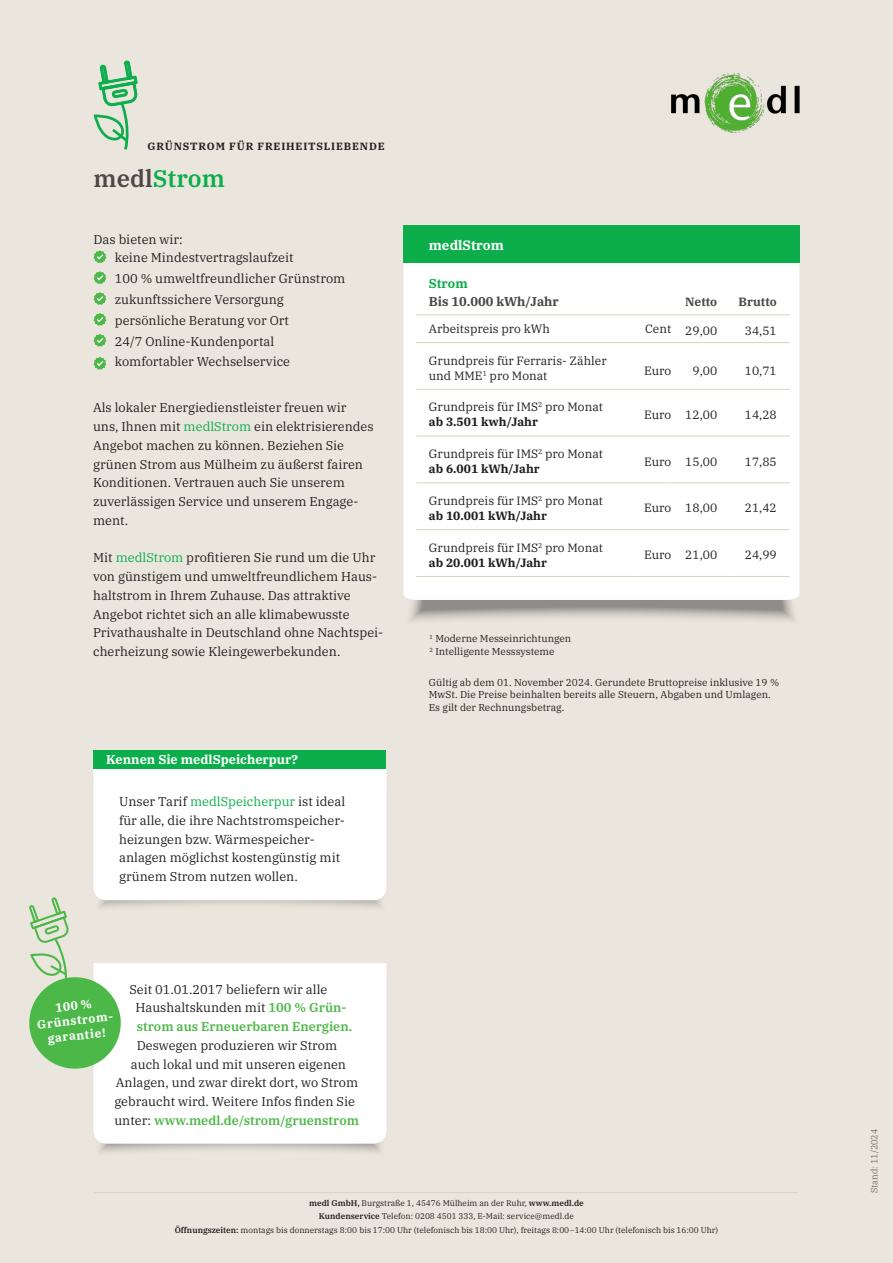
<style>
.page{position:relative;width:893px;height:1263px;background:#fff}
.page>*{position:absolute;margin:0;border:0;box-sizing:border-box;transform-origin:0 0}
.Headline_Plex{font:600 24px "IBM Plex Serif";color:#0cae4c}
.Tabelle_Farbfeld_Kopf{font:700 13.5px "IBM Plex Serif";color:#fff}
.Fließtext_Plex_8_5{font:12.75px/18.8px "IBM Plex Serif";color:#231f20}
.Fließtext_bullets{font:12.75px "IBM Plex Serif";color:#231f20}
.Fließtext_Plex_8_5-2{font:600 12.75px "IBM Plex Serif";color:#4cb848}
.Tabelle_Farbfeld_Kopf_schmal{font:700 12.75px "IBM Plex Serif";color:#fff}
.Tabellenkopf_Plex{font:700 12.75px "IBM Plex Serif";color:#4c4848}
.Tabellenkopf_Plex-2{font:700 12.75px "IBM Plex Serif";color:#0cae4c}
.Tabelle_Plex_LB{font:12px/15px "IBM Plex Serif";color:#231f20}
.Tabelle_Plex_LB-2{font:700 12px "IBM Plex Serif";color:#231f20}
.Tabelle_Plex_RB{font:12px "IBM Plex Serif";color:#231f20}
.Tabelle_Währung_RB{font:12px "IBM Plex Serif";color:#231f20}
.Störer_Plex{font:700 12px/15px "IBM Plex Serif";color:#fff;text-align:center}
.Tabellenkopf_Plex_RB{font:700 12px "IBM Plex Serif";color:#4c4848}
.Skyline_Plex{font:700 10.5px "IBM Plex Serif";letter-spacing:.08em;color:#231f20}
.Fußnote_6_7_Plex{font:10.05px/12.8px "IBM Plex Serif";color:#231f20}
.Stand_Datum{font:300 9px "IBM Plex Serif";color:#4c4848}
.t1{font:8.25px/13.5px "IBM Plex Serif";color:#231f20;text-align:center}
.s1{color:#4c4848}
.s2{color:#0cae4c}
.s3{font-weight:600;color:#4cb848}
.s4{font-weight:400;color:#231f20}
.s5{font-weight:600}
</style>
<div class="page">
<div style="left:0;top:0;width:892px;height:1263px;background:#ebe6dd"></div>
<hr style="left:94px;top:1192px;width:705px;height:1px;background:#dad2c2">
<svg style="left:410px;top:600px;width:385px;height:21px"></svg>
<div style="left:403px;top:262px;width:396px;height:338px;background:#fff"></div>
<div style="left:403px;top:225px;width:396px;height:37px;background:#0cae4c"></div>
<svg style="left:93px;top:60px;width:45px;height:90px"></svg>
<hr style="left:416px;top:315px;width:217px;height:1px;background:#dad2c2">
<hr style="left:633px;top:315px;width:38px;height:1px;background:#dad2c2">
<hr style="left:671px;top:315px;width:59px;height:1px;background:#dad2c2">
<hr style="left:730px;top:315px;width:60px;height:1px;background:#dad2c2">
<hr style="left:416px;top:342px;width:217px;height:1px;background:#dad2c2">
<hr style="left:633px;top:342px;width:38px;height:1px;background:#dad2c2">
<hr style="left:671px;top:342px;width:59px;height:1px;background:#dad2c2">
<hr style="left:730px;top:342px;width:60px;height:1px;background:#dad2c2">
<hr style="left:416px;top:389px;width:217px;height:1px;background:#dad2c2">
<hr style="left:633px;top:389px;width:38px;height:1px;background:#dad2c2">
<hr style="left:671px;top:389px;width:59px;height:1px;background:#dad2c2">
<hr style="left:730px;top:389px;width:60px;height:1px;background:#dad2c2">
<hr style="left:416px;top:436px;width:217px;height:1px;background:#dad2c2">
<hr style="left:633px;top:436px;width:38px;height:1px;background:#dad2c2">
<hr style="left:671px;top:436px;width:59px;height:1px;background:#dad2c2">
<hr style="left:730px;top:436px;width:60px;height:1px;background:#dad2c2">
<hr style="left:416px;top:482px;width:217px;height:1px;background:#dad2c2">
<hr style="left:633px;top:482px;width:38px;height:1px;background:#dad2c2">
<hr style="left:671px;top:482px;width:59px;height:1px;background:#dad2c2">
<hr style="left:730px;top:482px;width:60px;height:1px;background:#dad2c2">
<hr style="left:416px;top:529px;width:217px;height:1px;background:#dad2c2">
<hr style="left:633px;top:529px;width:38px;height:1px;background:#dad2c2">
<hr style="left:671px;top:529px;width:59px;height:1px;background:#dad2c2">
<hr style="left:730px;top:529px;width:60px;height:1px;background:#dad2c2">
<hr style="left:416px;top:576px;width:217px;height:1px;background:#dad2c2">
<hr style="left:633px;top:576px;width:38px;height:1px;background:#dad2c2">
<hr style="left:671px;top:576px;width:59px;height:1px;background:#dad2c2">
<hr style="left:730px;top:576px;width:60px;height:1px;background:#dad2c2">
<svg style="left:99px;top:1144px;width:283px;height:9px"></svg>
<div style="left:94px;top:1071px;width:292px;height:73px;background:#fff"></div>
<svg style="left:94px;top:250px;width:12px;height:13px"></svg>
<svg style="left:94px;top:271px;width:12px;height:13px"></svg>
<svg style="left:94px;top:292px;width:12px;height:13px"></svg>
<svg style="left:94px;top:313px;width:12px;height:13px"></svg>
<svg style="left:94px;top:334px;width:12px;height:13px"></svg>
<svg style="left:29px;top:769px;width:357px;height:302px"></svg>
<div style="left:94px;top:750px;width:292px;height:19px;background:#0cae4c"></div>
<svg style="left:94px;top:357px;width:12px;height:13px"></svg>
<img style="left:672px;top:73px;width:127px;height:60px">
<p class="Skyline_Plex" style="left:148px;top:138px;width:239px">GRÜNSTROM FÜR FREIHEITSLIEBENDE</p>
<p class="Headline_Plex" style="left:94px;top:160px;width:133px"><span class="s1">medl</span>Strom</p>
<p class="Fließtext_Plex_8_5" style="left:94px;top:229px;width:91px">Das bieten wir:</p>
<p class="Fließtext_bullets" style="left:115px;top:248px;width:180px">keine Mindestvertragslaufzeit</p>
<p class="Fließtext_bullets" style="left:115px;top:269px;width:232px">100 % umweltfreundlicher Grünstrom</p>
<p class="Fließtext_bullets" style="left:115px;top:289px;width:170px">zukunftssichere Versorgung</p>
<p class="Fließtext_bullets" style="left:115px;top:310px;width:176px">persönliche Beratung vor Ort</p>
<p class="Fließtext_bullets" style="left:115px;top:331px;width:161px">24/7 Online-Kundenportal</p>
<p class="Fließtext_bullets" style="left:115px;top:352px;width:177px">komfortabler Wechselservice</p>
<p class="Fließtext_Plex_8_5" style="left:93px;top:397px;width:282px">Als lokaler Energiedienstleister freuen wir uns, Ihnen mit <span class="s2">medlStrom</span> ein elektrisierendes Angebot machen zu können. Beziehen Sie grünen Strom aus Mülheim zu äußerst fairen Konditionen. Vertrauen auch Sie unserem zuverlässigen Service und unserem Engage&shy;ment.</p>
<p class="Fließtext_Plex_8_5" style="left:93px;top:547px;width:292px">Mit <span class="s2">medlStrom</span> profitieren Sie rund um die Uhr von günstigem und umweltfreundlichem Haus&shy;haltstrom in Ihrem Zuhause. Das attraktive Angebot richtet sich an alle klimabewusste Privathaushalte in Deutschland ohne Nachtspei&shy;cherheizung sowie Kleingewerbekunden.</p>
<p class="Tabelle_Farbfeld_Kopf_schmal" style="left:106px;top:749px;width:193px">Kennen Sie medlSpeicherpur?</p>
<p class="Fließtext_Plex_8_5" style="left:119px;top:791px;width:228px">Unser Tarif <span class="s2">medlSpeicherpur</span> ist ideal für alle, die ihre Nachtstromspeicher&shy;heizungen bzw. Wärmespeicher-- anlagen möglichst kostengünstig mit grünem Strom nutzen wollen.</p>
<p class="Fließtext_Plex_8_5" style="left:129px;top:979px;width:199px">Seit 01.01.2017 beliefern wir alle</p>
<p class="Fließtext_Plex_8_5" style="left:135px;top:997px;width:213px">Haushaltskunden mit <span class="s3">100 % Grün-</span></p>
<p class="Fließtext_Plex_8_5-2" style="left:137px;top:1016px;width:217px">strom aus Erneuerbaren Energien.</p>
<p class="Fließtext_Plex_8_5" style="left:137px;top:1035px;width:202px">Deswegen produzieren wir Strom</p>
<p class="Fließtext_Plex_8_5" style="left:131px;top:1054px;width:217px">auch lokal und mit unseren eigenen</p>
<p class="Fließtext_Plex_8_5" style="left:116px;top:1072px;width:244px">Anlagen, und zwar direkt dort, wo Strom</p>
<p class="Fließtext_Plex_8_5" style="left:114px;top:1091px;width:242px">gebraucht wird. Weitere Infos finden Sie</p>
<p class="Fließtext_Plex_8_5-2" style="left:114px;top:1110px;width:246px"><span class="s4">unter:</span> www.medl.de/strom/gruenstrom</p>
<p class="Störer_Plex" style="left:35px;top:1001px;width:79px;rotate:-6deg">100 %<br>Grünstrom&shy;garantie!</p>
<p class="Tabelle_Farbfeld_Kopf" style="left:429px;top:234px;width:76px">medlStrom</p>
<p class="Tabellenkopf_Plex-2" style="left:429px;top:273px;width:40px">Strom</p>
<p class="Tabellenkopf_Plex" style="left:429px;top:291px;width:131px">Bis 10.000 kWh/Jahr</p>
<p class="Tabellenkopf_Plex_RB" style="left:685px;top:292px;width:34px">Netto</p>
<p class="Tabellenkopf_Plex_RB" style="left:739px;top:292px;width:40px">Brutto</p>
<p class="Tabelle_Plex_LB" style="left:429px;top:321px;width:123px">Arbeitspreis pro kWh</p>
<p class="Tabelle_Währung_RB" style="left:645px;top:320px;width:28px">Cent</p>
<p class="Tabelle_Plex_RB" style="left:685px;top:321px;width:34px">29,00</p>
<p class="Tabelle_Plex_RB" style="left:745px;top:321px;width:34px">34,51</p>
<p class="Tabelle_Plex_LB" style="left:429px;top:352px;width:179px">Grundpreis für Ferraris- Zähler und MME<sup>1</sup> pro Monat</p>
<p class="Tabelle_Währung_RB" style="left:644px;top:362px;width:29px">Euro</p>
<p class="Tabelle_Plex_RB" style="left:692px;top:362px;width:26px">9,00</p>
<p class="Tabelle_Plex_RB" style="left:745px;top:362px;width:34px">10,71</p>
<p class="Tabelle_Plex_LB" style="left:429px;top:399px;width:176px">Grundpreis für IMS<sup>2</sup> pro Monat</p>
<p class="Tabelle_Plex_LB-2" style="left:429px;top:413px;width:111px">ab 3.501 kwh/Jahr</p>
<p class="Tabelle_Währung_RB" style="left:644px;top:405px;width:29px">Euro</p>
<p class="Tabelle_Plex_RB" style="left:685px;top:405px;width:34px">12,00</p>
<p class="Tabelle_Plex_RB" style="left:745px;top:405px;width:34px">14,28</p>
<p class="Tabelle_Plex_LB" style="left:429px;top:445px;width:176px">Grundpreis für IMS<sup>2</sup> pro Monat</p>
<p class="Tabelle_Plex_LB-2" style="left:429px;top:459px;width:112px">ab 6.001 kWh/Jahr</p>
<p class="Tabelle_Plex_LB" style="left:429px;top:492px;width:176px">Grundpreis für IMS<sup>2</sup> pro Monat</p>
<p class="Tabelle_Plex_LB-2" style="left:429px;top:506px;width:120px">ab 10.001 kWh/Jahr</p>
<p class="Tabelle_Plex_LB" style="left:429px;top:539px;width:176px">Grundpreis für IMS<sup>2</sup> pro Monat</p>
<p class="Tabelle_Plex_LB-2" style="left:429px;top:553px;width:120px">ab 20.001 kWh/Jahr</p>
<p class="Fußnote_6_7_Plex" style="left:429px;top:632px;width:143px"><sup>1</sup> Moderne Messeinrichtungen</p>
<p class="Fußnote_6_7_Plex" style="left:429px;top:644px;width:127px"><sup>2</sup> Intelligente Messsysteme</p>
<p class="Tabelle_Währung_RB" style="left:644px;top:452px;width:29px">Euro</p>
<p class="Tabelle_Plex_RB" style="left:685px;top:452px;width:34px">15,00</p>
<p class="Tabelle_Plex_RB" style="left:745px;top:452px;width:34px">17,85</p>
<p class="Tabelle_Währung_RB" style="left:644px;top:499px;width:29px">Euro</p>
<p class="Tabelle_Plex_RB" style="left:685px;top:499px;width:34px">18,00</p>
<p class="Tabelle_Plex_RB" style="left:745px;top:499px;width:34px">21,42</p>
<p class="Tabelle_Währung_RB" style="left:644px;top:546px;width:29px">Euro</p>
<p class="Tabelle_Plex_RB" style="left:685px;top:546px;width:34px">21,00</p>
<p class="Tabelle_Plex_RB" style="left:745px;top:546px;width:34px">24,99</p>
<p class="Fußnote_6_7_Plex" style="left:429px;top:675px;width:352px">Gültig ab dem 01. November 2024. Gerundete Bruttopreise inklusive 19 %<br>MwSt. Die Preise beinhalten bereits alle Steuern, Abgaben und Umlagen.<br>Es gilt der Rechnungsbetrag.</p>
<p class="t1" style="left:175px;top:1195px;width:545px"><span class="s5">medl GmbH,</span> Burgstraße 1, 45476 Mülheim an der Ruhr, <span class="s5">www.medl.de<br>Kundenservice</span> Telefon: 0208 4501 333, E-Mail: service@medl.de<br><span class="s5">Öffnungszeiten:</span> montags bis donnerstags 8:00 bis 17:00 Uhr (telefonisch bis 18:00 Uhr), freitags 8:00–14:00 Uhr (telefonisch bis 16:00 Uhr)</p>
<p class="Stand_Datum" style="left:867px;top:1193px;width:66px;rotate:-90deg">Stand: 11/2024</p>
</div>
